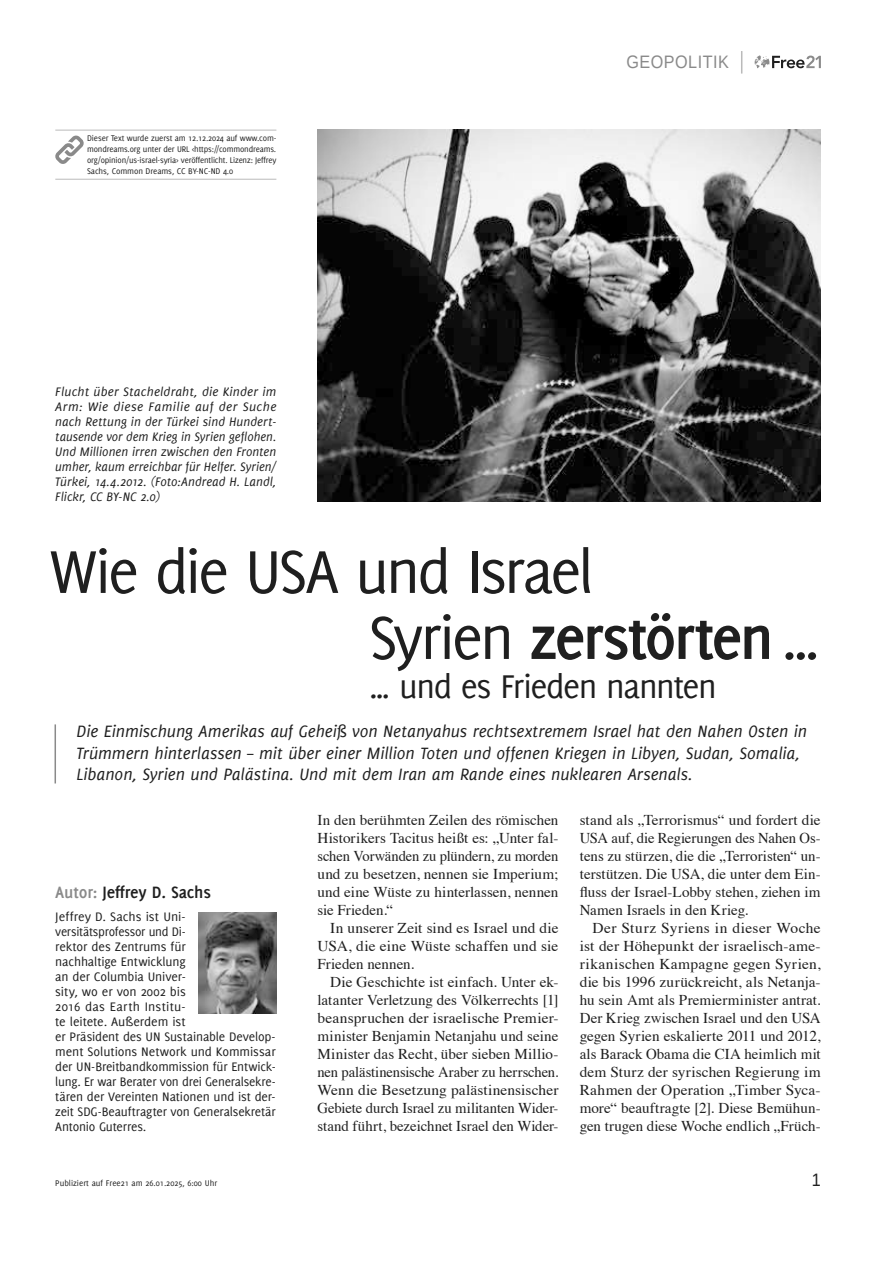
<style>
.page{position:relative;width:893px;height:1263px;background:#fff}
.page>*{position:absolute;margin:0;border:0;box-sizing:border-box;transform-origin:0 0}
.t1{font:66px/66px "Delicious";letter-spacing:-.045em;color:#1f1f1f}
.t2{font:36px "Delicious";letter-spacing:-.04em;color:#1f1f1f}
.t3{font:italic 18px/21.6px "Delicious";letter-spacing:-.005em;color:#1f1f1f}
.t4{font:700 18px "Delicious";letter-spacing:-.01em;color:#1f1f1f}
.t5{font:18px "Liberation Sans";letter-spacing:.03em;color:#8a8a8a;scale:.9 1}
.t6{font:18px "Liberation Sans";color:#1f1f1f;scale:.9 1}
.t7{font:15px/18px "Times";color:#1f1f1f;text-align:justify}
.t8{font:13.5px/15px "Delicious";letter-spacing:-.01em;color:#1f1f1f}
.t9{font:italic 13.5px/15px "Delicious";letter-spacing:.005em;color:#1f1f1f;text-align:justify}
.t10{font:9px/10.8px "Delicious";letter-spacing:-.01em;color:#1f1f1f;text-align:justify}
.s1{font-weight:700}
.s2{color:#8a8a8a}
</style>
<div class="page">
<svg style="left:755px;top:55px;width:66px;height:13px"></svg>
<svg style="left:741px;top:51px;width:1px;height:23px"></svg>
<hr style="left:55px;top:724px;width:1px;height:59px;background:#8a8a8a">
<img style="left:317px;top:130px;width:504px;height:371px">
<hr style="left:55px;top:130px;width:221px;height:1px;background:#bababa">
<hr style="left:55px;top:179px;width:221px;height:1px;background:#bababa">
<svg style="left:55px;top:135px;width:29px;height:29px"></svg>
<img style="left:199px;top:913px;width:77px;height:100px">
<p class="t10" style="left:87px;top:133px;width:191px">Dieser Text wurde zuerst am 12.12.2024 auf www.com&shy;mondreams.org unter der URL &lt;https://commondreams. org/opinion/us-israel-syria&gt; veröffentlicht. Lizenz: Jeffrey Sachs, Common Dreams, CC BY-NC-ND 4.0</p>
<p class="t9" style="left:55px;top:384px;width:223px">Flucht über Stacheldraht, die Kinder im Arm: Wie diese Familie auf der Suche nach Rettung in der Türkei sind Hundert&shy;tausende vor dem Krieg in Syrien geflohen.<br>Und Millionen irren zwischen den Fronten umher, kaum erreichbar für Helfer. Syrien/ Türkei, 14.4.2012. (Foto:Andread H. Landl, Flickr, CC BY-NC 2.0)</p>
<p class="t5" style="left:626px;top:51px;width:115px">GEOPOLITIK</p>
<h1 class="t1" style="left:369px;top:537px;width:453px;text-indent:-319px">Wie die USA und Israel<br>Syrien <span class="s1">zerstörten</span>…</h1>
<h2 class="t2" style="left:369px;top:666px;width:349px">… und es Frieden nannten</h2>
<p class="t3" style="left:77px;top:720px;width:732px">Die Einmischung Amerikas auf Geheiß von Netanyahus rechtsextremem Israel hat den Nahen Osten in<br>Trümmern hinterlassen – mit über einer Million Toten und offenen Kriegen in Libyen, Sudan, Somalia,<br>Libanon, Syrien und Palästina. Und mit dem Iran am Rande eines nuklearen Arsenals.</p>
<p class="t4" style="left:55px;top:882px;width:157px"><span class="s2">Autor:</span> Jeffrey D. Sachs</p>
<p class="t8" style="left:55px;top:909px;width:222px">Jeffrey D. Sachs ist Uni&shy;versitätsprofessor und Di-<br>rektor des Zentrums für<br>nachhaltige Entwicklung<br>an der Columbia Univer-<br>sity, wo er von 2002 bis<br>2016 das Earth Institu-<br>te leitete. Außerdem ist<br>er Präsident des UN Sustainable Develop&shy;ment Solutions Network und Kommissar der UN-Breitbandkommission für Entwick&shy;lung. Er war Berater von drei Generalsekre&shy;tären der Vereinten Nationen und ist der&shy;zeit SDG-Beauftragter von Generalsekretär<br>Antonio Guterres.</p>
<p class="t7" style="left:317px;top:810px;width:242px">In den berühmten Zeilen des römischen Historikers Tacitus heißt es: „Unter fal&shy;schen Vorwänden zu plündern, zu morden und zu besetzen, nennen sie Imperium; und eine Wüste zu hinterlassen, nennen sie Frieden.“</p>
<p class="t7" style="left:317px;top:918px;width:242px;text-indent:13px">In unserer Zeit sind es Israel und die USA, die eine Wüste schaffen und sie Frieden nennen.</p>
<p class="t7" style="left:317px;top:972px;width:242px;text-indent:13px">Die Geschichte ist einfach. Unter ek&shy;latanter Verletzung des Völkerrechts [1] beanspruchen der israelische Premier&shy;minister Benjamin Netanjahu und seine Minister das Recht, über sieben Millio&shy;nen palästinensische Araber zu herrschen.<br>Wenn die Besetzung palästinensischer Gebiete durch Israel zu militanten Wider&shy;stand führt, bezeichnet Israel den Wider-</p>
<p class="t7" style="left:580px;top:810px;width:242px">stand als „Terrorismus“ und fordert die USA auf, die Regierungen des Nahen Os&shy;tens zu stürzen, die die „Terroristen“ un&shy;terstützen. Die USA, die unter dem Ein&shy;fluss der Israel-Lobby stehen, ziehen im Namen Israels in den Krieg.</p>
<p class="t7" style="left:580px;top:918px;width:242px;text-indent:13px">Der Sturz Syriens in dieser Woche ist der Höhepunkt der israelisch-ame&shy;rikanischen Kampagne gegen Syrien, die bis 1996 zurückreicht, als Netanja&shy;hu sein Amt als Premierminister antrat.<br>Der Krieg zwischen Israel und den USA gegen Syrien eskalierte 2011 und 2012, als Barack Obama die CIA heimlich mit dem Sturz der syrischen Regierung im Rahmen der Operation „Timber Syca&shy;more“ beauftragte [2]. Diese Bemühun&shy;gen trugen diese Woche endlich „Früch-</p>
<p class="t10" style="left:55px;top:1177px;width:163px">Publiziert auf Free21 am 26.01.2025, 6:00 Uhr</p>
<p class="t6" style="left:812px;top:1168px;width:12px">1</p>
</div>
